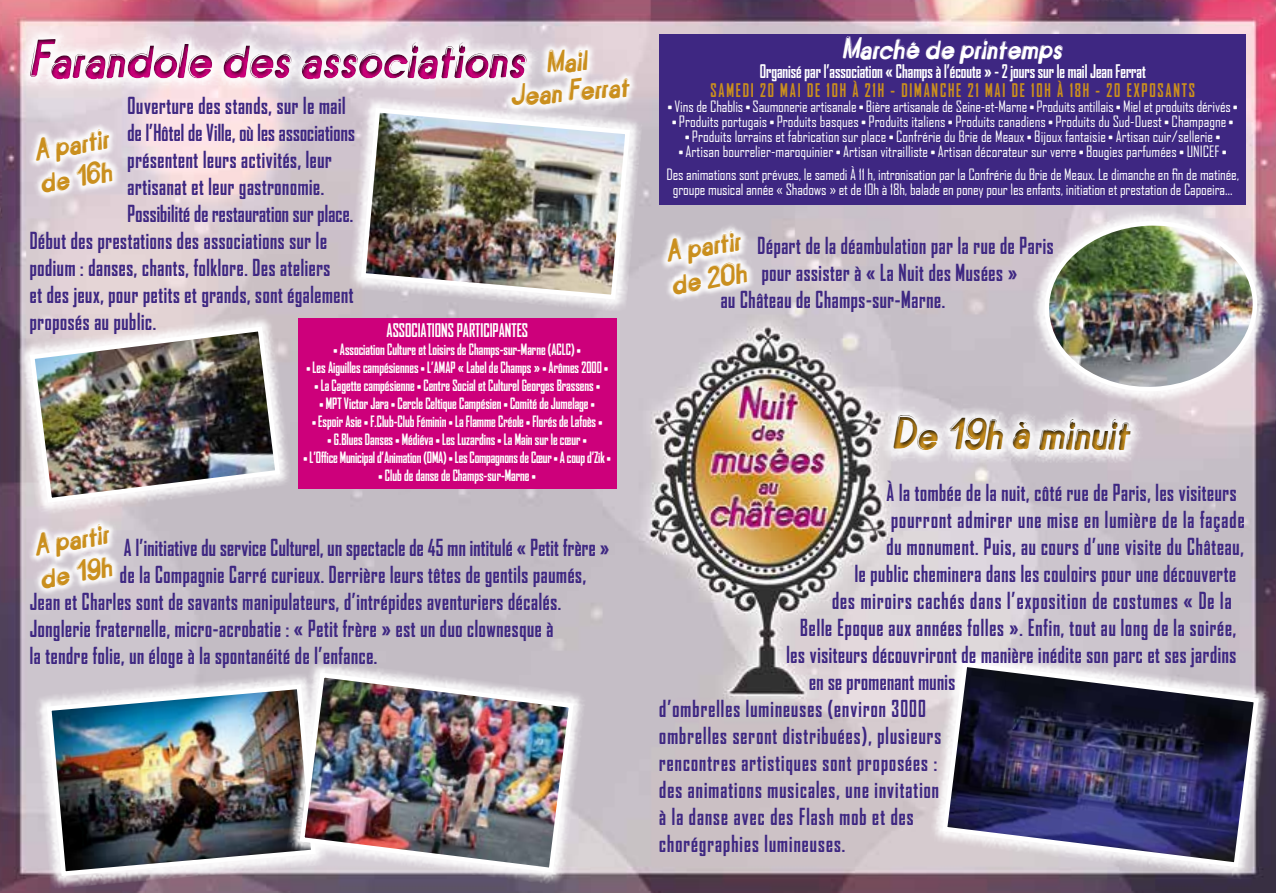
<style>
.page{position:relative;width:1276px;height:893px;background:#fff}
.page>*{position:absolute;margin:0;border:0;box-sizing:border-box;transform-origin:0 0}
.t1{font:52.5px "Bitume Italique";color:#cd007b}
.t2{font:45px "Bitume Italique";color:#ca8f1e}
.t3{font:30px/33px "Bitume Italique";color:#ca8f1e}
.t4{font:30px "Bitume Italique";color:#fff}
.t5{font:700 condensed 22.5px "Agency FB";letter-spacing:.03em;color:#3e2782}
.t6{font:700 condensed 22.5px "Agency FB";letter-spacing:.05em;color:#3e2782}
.t7{font:700 condensed 22.5px "Agency FB";letter-spacing:.01em;color:#3e2782}
.t8{font:700 condensed 18px "Agency FB";color:#fff}
.t9{font:700 condensed 18px "Agency FB";letter-spacing:.1em;color:#ca8f1e}
.t10{font:15px/22.5px "Agency FB";color:#fff;text-align:center}
.t11{font:700 condensed 15px "Agency FB";color:#fff}
.s1{font-size:10.5px}
.s2{font-size:12px}
</style>
<div class="page">
<img style="left:0;top:0;width:1276px;height:893px">
<svg style="left:16px;top:313px;width:277px;height:203px;background:#c4bac0"></svg>
<img style="left:27px;top:324px;width:256px;height:181px">
<div style="left:16px;top:25px;width:654px;height:75px;background:#000;opacity:.75"></div>
<div style="left:881px;top:405px;width:320px;height:74px;background:#000;opacity:.75"></div>
<svg style="left:1027px;top:203px;width:247px;height:206px;background:#c1afbb"></svg>
<img style="left:1044px;top:221px;width:213px;height:173px">
<svg style="left:929px;top:648px;width:343px;height:233px;background:#9c919c"></svg>
<svg style="left:940px;top:660px;width:321px;height:210px;background:#5e5d7b"></svg>
<svg style="left:24px;top:117px;width:102px;height:85px"></svg>
<svg style="left:499px;top:35px;width:140px;height:60px"></svg>
<div style="left:298px;top:319px;width:319px;height:170px;background:#cd007b"></div>
<svg style="left:348px;top:95px;width:295px;height:218px;background:#d1cad1"></svg>
<img style="left:358px;top:105px;width:274px;height:197px">
<svg style="left:34px;top:671px;width:295px;height:218px;background:#afa0ac"></svg>
<img style="left:44px;top:682px;width:242px;height:196px">
<svg style="left:286px;top:659px;width:301px;height:227px;background:#978f98"></svg>
<img style="left:297px;top:670px;width:279px;height:205px">
<div style="left:659px;top:34px;width:587px;height:170px;background:#3e2782"></div>
<svg style="left:24px;top:512px;width:102px;height:86px"></svg>
<svg style="left:655px;top:219px;width:102px;height:85px"></svg>
<h1 class="t1" style="left:30px;top:34px;width:498px">Farandole des associations</h1>
<h3 class="t3" style="left:506px;top:53px;width:121px;line-height:30px;text-align:center;rotate:-5deg">Mail<br>Jean Ferrat</h3>
<p class="t5" style="left:128px;top:94px;width:219px">Ouverture des stands, sur le mail</p>
<p class="t7" style="left:128px;top:121px;width:229px">de l’Hôtel de Ville, où les associations</p>
<p class="t5" style="left:128px;top:148px;width:206px">présentent leurs activités, leur</p>
<p class="t5" style="left:128px;top:175px;width:198px">artisanat et leur gastronomie.</p>
<p class="t7" style="left:128px;top:202px;width:227px">Possibilité de restauration sur place.</p>
<p class="t5" style="left:30px;top:229px;width:299px">Début des prestations des associations sur le</p>
<p class="t5" style="left:30px;top:256px;width:302px">podium : danses, chants, folklore. Des ateliers</p>
<p class="t5" style="left:30px;top:283px;width:325px">et des jeux, pour petits et grands, sont également</p>
<p class="t5" style="left:30px;top:310px;width:128px">proposés au public.</p>
<h3 class="t3" style="left:32px;top:136px;width:77px;rotate:-10deg">A partir de 16h</h3>
<p class="t8" style="left:386px;top:321px;width:143px">ASSOCIATIONS PARTICIPANTES</p>
<p class="t11" style="left:333px;top:341px;width:249px"><span class="s1">•</span> Association Culture et Loisirs de Champs-sur-Marne (ACLC) <span class="s1">•</span></p>
<p class="t11" style="left:306px;top:359px;width:303px"><span class="s1">•</span> Les Aiguilles campésiennes <span class="s1">•</span> L’AMAP « Label de Champs » <span class="s1">•</span> Arômes 2000 <span class="s1">•</span></p>
<p class="t11" style="left:314px;top:377px;width:287px"><span class="s1">•</span> La Cagette campésienne <span class="s1">•</span> Centre Social et Culturel Georges Brassens <span class="s1">•</span></p>
<p class="t11" style="left:319px;top:395px;width:277px"><span class="s1">•</span> MPT Victor Jara <span class="s1">•</span> Cercle Celtique Campésien <span class="s1">•</span> Comité de Jumelage <span class="s1">•</span></p>
<p class="t11" style="left:312px;top:413px;width:292px"><span class="s1">•</span> Espoir Asie <span class="s1">•</span> F.Club-Club Féminin <span class="s1">•</span> La Flamme Créole <span class="s1">•</span> Florés de Lafoès <span class="s1">•</span></p>
<p class="t11" style="left:328px;top:431px;width:261px"><span class="s1">•</span> G.Blues Danses <span class="s1">•</span> Médiéva <span class="s1">•</span> Les Luzardins <span class="s1">•</span> La Main sur le cœur <span class="s1">•</span></p>
<p class="t11" style="left:304px;top:449px;width:309px"><span class="s1">•</span> L’Office Municipal d’Animation (OMA) <span class="s1">•</span> Les Compagnons de Cœur <span class="s1">•</span> A coup d’Zik <span class="s1">•</span></p>
<p class="t11" style="left:379px;top:467px;width:159px"><span class="s1">•</span> Club de danse de Champs-sur-Marne <span class="s1">•</span></p>
<h3 class="t3" style="left:32px;top:531px;width:77px;rotate:-10deg">A partir de 19h</h3>
<p class="t5" style="left:124px;top:536px;width:487px">A l’initiative du service Culturel, un spectacle de 45 mn intitulé « Petit frère »</p>
<p class="t5" style="left:120px;top:563px;width:467px">de la Compagnie Carré curieux. Derrière leurs têtes de gentils paumés,</p>
<p class="t5" style="left:30px;top:590px;width:533px">Jean et Charles sont de savants manipulateurs, d’intrépides aventuriers décalés.</p>
<p class="t5" style="left:30px;top:617px;width:525px">Jonglerie fraternelle, micro-acrobatie : « Petit frère » est un duo clownesque à</p>
<p class="t5" style="left:30px;top:644px;width:349px">la tendre folie, un éloge à la spontanéité de l’enfance.</p>
<h3 class="t4" style="left:842px;top:34px;width:222px">Marché de printemps</h3>
<p class="t8" style="left:759px;top:61px;width:387px">Organisé par l’association « Champs à l’écoute » - 2 jours sur le mail Jean Ferrat</p>
<p class="t9" style="left:710px;top:81px;width:486px">SAMEDI 20 MAI DE 10H À 21H - DIMANCHE 21 MAI DE 10H À 18H - 20 EXPOSANTS</p>
<p class="t10" style="left:667px;top:95px;width:572px"><span class="s2">•</span> Vins de Chablis <span class="s2">•</span> Saumonerie artisanale <span class="s2">•</span> Bière artisanale de Seine-et-Marne <span class="s2">•</span> Produits antillais <span class="s2">•</span> Miel et produits dérivés <span class="s2">•</span></p>
<p class="t10" style="left:672px;top:110px;width:563px"><span class="s2">•</span> Produits portugais <span class="s2">•</span> Produits basques <span class="s2">•</span> Produits italiens <span class="s2">•</span> Produits canadiens <span class="s2">•</span> Produits du Sud-Ouest <span class="s2">•</span> Champagne <span class="s2">•</span></p>
<p class="t10" style="left:685px;top:125px;width:537px"><span class="s2">•</span> Produits lorrains et fabrication sur place <span class="s2">•</span> Confrérie du Brie de Meaux <span class="s2">•</span> Bijoux fantaisie <span class="s2">•</span> Artisan cuir/sellerie <span class="s2">•</span></p>
<p class="t10" style="left:666px;top:140px;width:574px"><span class="s2">•</span> Artisan bourrelier-maroquinier <span class="s2">•</span> Artisan vitrailliste <span class="s2">•</span> Artisan décorateur sur verre <span class="s2">•</span> Bougies parfumées <span class="s2">•</span> UNICEF <span class="s2">•<br></span>Des animations sont prévues, le samedi À 11 h, intronisation par la Confrérie du Brie de Meaux. Le dimanche en fin de matinée,</p>
<p class="t10" style="left:673px;top:177px;width:561px">groupe musical année « Shadows » et de 10h à 18h, balade en poney pour les enfants, initiation et prestation de Capoeira…</p>
<h3 class="t3" style="left:663px;top:238px;width:78px;rotate:-10deg">A partir de 20h</h3>
<p class="t5" style="left:757px;top:234px;width:297px">Départ de la déambulation par la rue de Paris</p>
<p class="t5" style="left:761px;top:261px;width:257px">pour assister à « La Nuit des Musées »</p>
<p class="t5" style="left:720px;top:288px;width:226px">au Château de Champs-sur-Marne.</p>
<h2 class="t2" style="left:893px;top:412px;width:238px">De 19h à minuit</h2>
<p class="t5" style="left:886px;top:480px;width:351px">À la tombée de la nuit, côté rue de Paris, les visiteurs</p>
<p class="t6" style="left:891px;top:507px;width:355px">pourront admirer une mise en lumière de la façade</p>
<p class="t5" style="left:886px;top:534px;width:359px">du monument. Puis, au cours d’une visite du Château,</p>
<p class="t5" style="left:854px;top:561px;width:383px">le public cheminera dans les couloirs pour une découverte</p>
<p class="t6" style="left:832px;top:588px;width:401px">des miroirs cachés dans l’exposition de costumes « De la</p>
<p class="t5" style="left:800px;top:615px;width:437px">Belle Epoque aux années folles ». Enfin, tout au long de la soirée,</p>
<p class="t5" style="left:786px;top:642px;width:451px">les visiteurs découvriront de manière inédite son parc et ses jardins</p>
<p class="t5" style="left:809px;top:669px;width:147px">en se promenant munis</p>
<p class="t6" style="left:659px;top:696px;width:268px">d’ombrelles lumineuses (environ 3000</p>
<p class="t6" style="left:659px;top:723px;width:284px">ombrelles seront distribuées), plusieurs</p>
<p class="t6" style="left:659px;top:750px;width:279px">rencontres artistiques sont proposées :</p>
<p class="t6" style="left:659px;top:777px;width:281px">des animations musicales, une invitation</p>
<p class="t6" style="left:659px;top:804px;width:256px">à la danse avec des Flash mob et des</p>
<p class="t6" style="left:659px;top:831px;width:188px">chorégraphies lumineuses.</p>
</div>
